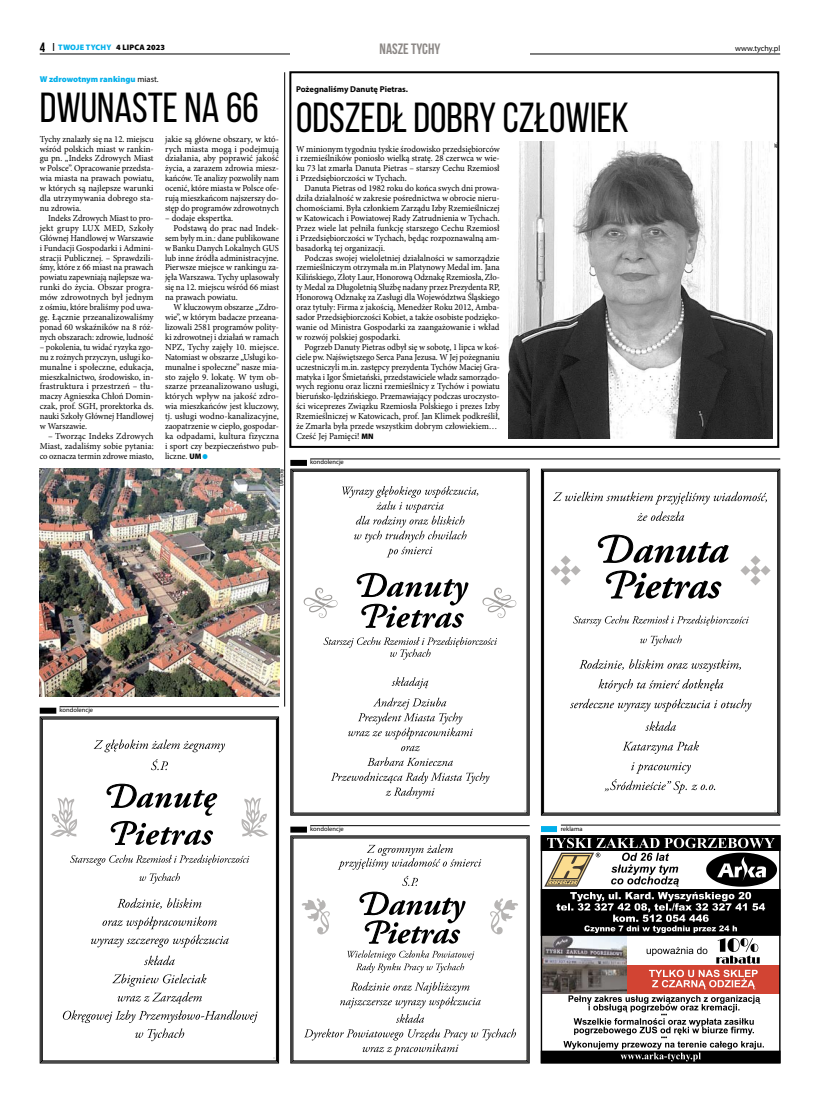
<style>
.page{position:relative;width:820px;height:1106px;background:#fff}
.page>*{position:absolute;margin:0;border:0;box-sizing:border-box;transform-origin:0 0}
.t1{font:42px "Bebas Neue";color:#000}
.t2{font:700 15px "Bebas Neue";color:#8c8886}
.t3{font:9.1px/9.9px "Minion Pro";color:#000;text-align:justify;scale:.96 1}
.t4{font:9.1px/9.9px "Minion Pro";color:#000;text-align:justify;scale:.95 1}
.t5{font:9.1px/9.9px "Minion Pro";color:#000;text-align:justify}
.t6{font:9.1px/9.9px "Minion Pro";color:#000;text-align:justify;scale:.94 1}
.t7{font:700 8.5px "Myriad Pro";color:#000}
.t8{font:900 8.5px "Myriad Pro";color:#00afea}
.t9{font:900 8px "Myriad Pro";letter-spacing:.02em;color:#000}
.t10{font:8px "Myriad Pro";color:#000}
.t11{font:6.5px "Myriad Pro";color:#000}
.t12{font:condensed 6px "Myriad Pro";letter-spacing:-.01em;color:#000}
.s1{font-family:"Bebas Neue";font-weight:700;font-size:13.5px}
.s2{color:#00afea}
.s3{font-weight:400;color:#000}
.s4{font-family:"Myriad Pro";font-weight:900;font-size:8px}
</style>
<div class="page">
<svg style="left:544px;top:837px;width:232px;height:49px"></svg>
<div style="left:541px;top:1051px;width:238px;height:11px;background:#000"></div>
<div style="left:540px;top:1050px;width:240px;height:13px;border:1px solid #000"></div>
<div style="left:623px;top:965px;width:156px;height:28px;background:#d24433"></div>
<svg style="left:649px;top:969px;width:108px;height:20px"></svg>
<svg style="left:563px;top:995px;width:200px;height:66px"></svg>
<img style="left:542px;top:935px;width:84px;height:58px">
<div style="left:541px;top:889px;width:238px;height:46px;background:#000"></div>
<svg style="left:556px;top:892px;width:208px;height:71px"></svg>
<div style="left:540px;top:835px;width:240px;height:228px;border:1px solid #000"></div>
<div style="left:540px;top:826px;width:17px;height:6px;background:#00afea"></div>
<hr style="left:560px;top:825px;width:220px;height:1px;background:#000">
<svg style="left:40px;top:716px;width:239px;height:347px"></svg>
<div style="left:42px;top:718px;width:235px;height:343px;border:1px solid #000"></div>
<svg style="left:50px;top:783px;width:218px;height:62px"></svg>
<svg style="left:290px;top:835px;width:239px;height:228px"></svg>
<svg style="left:301px;top:875px;width:217px;height:68px"></svg>
<div style="left:40px;top:707px;width:16px;height:6px;background:#000"></div>
<hr style="left:60px;top:706px;width:219px;height:1px;background:#000">
<div style="left:290px;top:460px;width:17px;height:6px;background:#000"></div>
<hr style="left:310px;top:459px;width:470px;height:1px;background:#000">
<div style="left:290px;top:826px;width:17px;height:6px;background:#000"></div>
<hr style="left:310px;top:825px;width:219px;height:1px;background:#000">
<svg style="left:540px;top:469px;width:240px;height:346px"></svg>
<div style="left:543px;top:471px;width:234px;height:342px;border:1px solid #000"></div>
<svg style="left:550px;top:534px;width:220px;height:64px"></svg>
<svg style="left:290px;top:469px;width:239px;height:346px"></svg>
<svg style="left:303px;top:573px;width:213px;height:55px"></svg>
<img style="left:40px;top:469px;width:239px;height:227px">
<img style="left:508px;top:142px;width:264px;height:297px">
<div style="left:289px;top:71px;width:490px;height:377px;border:2px solid #000"></div>
<hr style="left:284px;top:72px;width:1px;height:634px;background:#000">
<hr style="left:40px;top:54px;width:740px;height:1px;background:#000">
<div style="left:290px;top:43px;width:239px;height:13px;background:#fff"></div>
<p class="t9" style="left:40px;top:43px;width:127px"><span class="s1">4</span> | <span class="s2">twoje tychy</span> 4 lipca 2023</p>
<p class="t10" style="left:734px;top:44px;width:47px">www.tychy.pl</p>
<h2 class="t2" style="left:379px;top:41px;width:62px">NASZE TYCHY</h2>
<p class="t8" style="left:40px;top:75px;width:120px">w zdrowotnym rankingu <span class="s3">miast.</span></p>
<h1 class="t1" style="left:40px;top:86px;width:220px">DWUNASTE NA 66</h1>
<p class="t3" style="left:40px;top:134px;width:120px">Tychy znalazły się na 12. miejscu wśród polskich miast w rankin&shy;gu pn. „Indeks Zdrowych Miast w Polsce”. Opracowanie przedsta&shy;wia miasta na prawach powiatu, w których są najlepsze warunki dla utrzymywania dobrego sta&shy;nu zdrowia.</p>
<p class="t6" style="left:40px;top:213px;width:123px;text-indent:9px">Indeks Zdrowych Miast to pro&shy;jekt grupy LUX MED, Szkoły Głównej Handlowej w Warszawie i Fundacji Gospodarki i Admini&shy;stracji Publicznej. – Sprawdzili&shy;śmy, które z 66 miast na prawach powiatu zapewniają najlepsze wa&shy;runki do życia. Obszar progra&shy;mów zdrowotnych był jednym z ośmiu, które braliśmy pod uwa&shy;gę. Łącznie przeanalizowaliśmy ponad 60 wskaźników na 8 róż&shy;nych obszarach: zdrowie, ludność</p>
<p class="t4" style="left:40px;top:342px;width:121px">– pokolenia, tu widać ryzyka zgo&shy;nu z rożnych przyczyn, usługi ko&shy;munalne i społeczne, edukacja, mieszkalnictwo, środowisko, in&shy;frastruktura i przestrzeń – tłu&shy;maczy Agnieszka Chłoń Domin&shy;czak, prof. SGH, prorektorka ds. nauki Szkoły Głównej Handlowej w Warszawie.</p>
<p class="t5" style="left:40px;top:431px;width:115px;text-indent:9px">– Tworząc Indeks Zdrowych Miast, zadaliśmy sobie pytania: co oznacza termin zdrowe miasto,</p>
<p class="t5" style="left:165px;top:134px;width:115px">jakie są główne obszary, w któ&shy;rych miasta mogą i podejmują działania, aby poprawić jakość życia, a zarazem zdrowia miesz&shy;kańców. Te analizy pozwoliły nam ocenić, które miasta w Polsce ofe&shy;rują mieszkańcom najszerszy do&shy;stęp do programów zdrowotnych</p>
<p class="t3" style="left:165px;top:213px;width:73px">– dodaje ekspertka.</p>
<p class="t5" style="left:173px;top:223px;width:107px">Podstawą do prac nad Indek-</p>
<p class="t6" style="left:165px;top:233px;width:123px">sem były m.in.: dane publikowane</p>
<p class="t4" style="left:165px;top:243px;width:121px">w Banku Danych Lokalnych GUS</p>
<p class="t3" style="left:165px;top:253px;width:120px">lub inne źródła administracyjne.</p>
<p class="t3" style="left:165px;top:263px;width:120px">Pierwsze miejsce w rankingu za-</p>
<p class="t3" style="left:165px;top:273px;width:120px">jęła Warszawa. Tychy uplasowały</p>
<p class="t4" style="left:165px;top:283px;width:121px">się na 12. miejscu wśród 66 miast</p>
<p class="t3" style="left:165px;top:293px;width:77px">na prawach powiatu.</p>
<p class="t6" style="left:173px;top:302px;width:113px">W kluczowym obszarze „Zdro-</p>
<p class="t3" style="left:165px;top:312px;width:120px">wie”, w którym badacze przeana-</p>
<p class="t3" style="left:165px;top:322px;width:120px">lizowali 2581 programów polity-</p>
<p class="t4" style="left:165px;top:332px;width:121px">ki zdrowotnej i działań w ramach</p>
<p class="t5" style="left:165px;top:342px;width:115px">NPZ, Tychy zajęły 10. miejsce.</p>
<p class="t6" style="left:165px;top:352px;width:123px">Natomiast w obszarze „Usługi ko-</p>
<p class="t3" style="left:165px;top:362px;width:120px">munalne i społeczne” nasze mia-</p>
<p class="t5" style="left:165px;top:372px;width:115px">sto zajęło 9. lokatę. W tym ob-</p>
<p class="t5" style="left:165px;top:382px;width:115px">szarze przeanalizowano usługi,</p>
<p class="t5" style="left:165px;top:392px;width:115px">których wpływ na jakość zdro-</p>
<p class="t3" style="left:165px;top:402px;width:120px">wia mieszkańców jest kluczowy,</p>
<p class="t5" style="left:165px;top:411px;width:115px">tj. usługi wodno-kanalizacyjne,</p>
<p class="t3" style="left:165px;top:421px;width:120px">zaopatrzenie w ciepło, gospodar-</p>
<p class="t5" style="left:165px;top:431px;width:115px">ka odpadami, kultura fizyczna</p>
<p class="t3" style="left:165px;top:441px;width:120px">i sport czy bezpieczeństwo pub-</p>
<p class="t3" style="left:165px;top:451px;width:46px">liczne. <span class="s4">uM</span> <span class="s2">●</span></p>
<p class="t12" style="left:278px;top:486px;width:19px;rotate:-90deg">UM Tychy</p>
<p class="t7" style="left:296px;top:85px;width:113px">Pożegnaliśmy Danutę Pietras.</p>
<h1 class="t1" style="left:296px;top:96px;width:334px">ODSZEDŁ DOBRY CZŁOWIEK</h1>
<p class="t3" style="left:296px;top:144px;width:214px">W minionym tygodniu tyskie środowisko przedsiębiorców i rzemieślników poniosło wielką stratę. 28 czerwca w wie&shy;ku 73 lat zmarła Danuta Pietras – starszy Cechu Rzemiosł i Przedsiębiorczości w Tychach.</p>
<p class="t3" style="left:296px;top:184px;width:214px;text-indent:9px">Danuta Pietras od 1982 roku do końca swych dni prowa&shy;dziła działalność w zakresie pośrednictwa w obrocie nieru&shy;chomościami. Była członkiem Zarządu Izby Rzemieślniczej w Katowicach i Powiatowej Rady Zatrudnienia w Tychach.<br>Przez wiele lat pełniła funkcję starszego Cechu Rzemiosł i Przedsiębiorczości w Tychach, będąc rozpoznawalną am&shy;basadorką tej organizacji.</p>
<p class="t3" style="left:296px;top:253px;width:214px;text-indent:9px">Podczas swojej wieloletniej działalności w samorządzie rzemieślniczym otrzymała m.in Platynowy Medal im. Jana Kilińskiego, Złoty Laur, Honorową Odznakę Rzemiosła, Zło&shy;ty Medal za Długoletnią Służbę nadany przez Prezydenta RP, Honorową Odznakę za Zasługi dla Województwa Śląskiego oraz tytuły: Firma z jakością, Menedżer Roku 2012, Amba&shy;sador Przedsiębiorczości Kobiet, a także osobiste podzięko&shy;wanie od Ministra Gospodarki za zaangażowanie i wkład w rozwój polskiej gospodarki.</p>
<p class="t4" style="left:296px;top:342px;width:216px;text-align:left;text-indent:9px">Pogrzeb Danuty Pietras odbył się w sobotę, 1 lipca w koś&shy;ciele pw. Najświętszego Serca Pana Jezusa. W Jej pożegnaniu uczestniczyli m.in. zastępcy prezydenta Tychów Maciej Gra&shy;matyka i Igor Śmietański, przedstawiciele władz samorządo&shy;wych regionu oraz liczni rzemieślnicy z Tychów i powiatu bieruńsko-lędzińskiego. Przemawiający podczas uroczysto&shy;ści wiceprezes Związku Rzemiosła Polskiego i prezes Izby Rzemieślniczej w Katowicach, prof. Jan Klimek podkreślił, że Zmarła była przede wszystkim dobrym człowiekiem… Cześć Jej Pamięci! <span class="s4">Mn</span></p>
<p class="t11" style="left:310px;top:459px;width:35px">kondolencje</p>
<p class="t11" style="left:60px;top:707px;width:35px">kondolencje</p>
<p class="t11" style="left:310px;top:825px;width:35px">kondolencje</p>
<p class="t11" style="left:560px;top:825px;width:23px">reklama</p>
<p class="t12" style="left:772px;top:148px;width:8px;rotate:-90deg">arc.</p>
</div>
